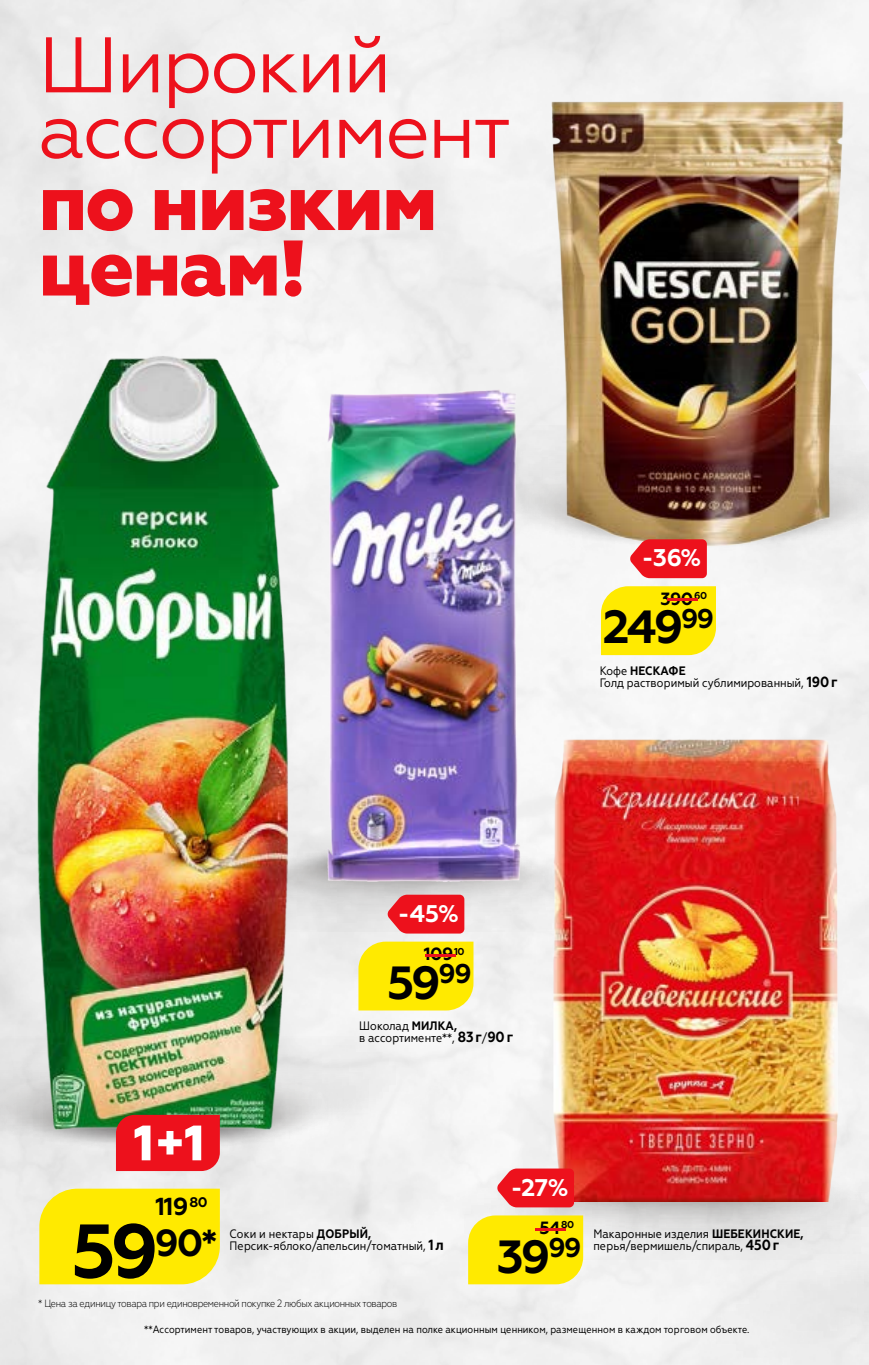
<style>
.page{position:relative;width:869px;height:1365px;background:#fff}
.page>*{position:absolute;margin:0;border:0;box-sizing:border-box;transform-origin:0 0}
.t1{font:78.58px/65.5px "Geometria";letter-spacing:-.03em;color:#ed111c}
.t2{font:800 78.58px/65.5px "Geometria";letter-spacing:-.03em;color:#ed111c}
.t3{font:700 46.38px "Geometria";letter-spacing:-.065em;color:#000}
.t4{font:700 37.62px "Geometria";color:#000}
.t5{font:700 24.5px "Geometria";color:#000}
.t6{font:700 24.15px "Geometria";color:#fff}
.t7{font:700 17.68px "Geometria";letter-spacing:-.03em;color:#000}
.t8{font:700 17.68px "Geometria";color:#ed111c;scale:5.5 1}
.t9{font:12.25px/12.2px "Geometria Narrow";color:#000}
.t10{font:10.5px "Geometria Narrow";color:#000}
.t11{font:300 10.5px "Geometria Narrow";letter-spacing:-.03em;color:#000}
.t12{font:700 9.97px "Geometria";color:#000}
.s1{font-weight:700}
.s2{font-weight:700;font-size:14.7px}
.s3{font-size:75.95px}
</style>
<div class="page">
<div style="left:0;top:0;width:868px;height:1364px;background:#f0f0f0"></div>
<img style="left:307px;top:891px;width:221px;height:40px">
<img style="left:0;top:1036px;width:466px;height:116px">
<div style="left:657px;top:1259px;width:211px;height:105px;background:#eee"></div>
<img style="left:538px;top:99px;width:327px;height:456px">
<img style="left:851px;top:206px;width:17px;height:537px">
<div style="left:358px;top:941px;width:115px;height:69px;background:#ffea00"></div>
<svg style="left:387px;top:894px;width:77px;height:39px;background:#eb2831"></svg>
<img style="left:32px;top:344px;width:275px;height:795px">
<img style="left:399px;top:1159px;width:469px;height:100px">
<img style="left:528px;top:733px;width:327px;height:468px">
<img style="left:299px;top:379px;width:239px;height:512px">
<div style="left:468px;top:1215px;width:115px;height:69px;background:#ffea00"></div>
<svg style="left:496px;top:1168px;width:77px;height:39px;background:#ed2a34"></svg>
<div style="left:39px;top:1188px;width:181px;height:96px;background:#ffea00"></div>
<svg style="left:116px;top:1114px;width:104px;height:56px"></svg>
<div style="left:600px;top:586px;width:115px;height:69px;background:#ffea00"></div>
<svg style="left:629px;top:539px;width:77px;height:39px;background:#ed2832"></svg>
<p class="t1" style="left:38px;top:32px;width:474px">Широкий ассортимент</p>
<p class="t2" style="left:38px;top:172px;width:401px">по низким ценам!</p>
<p class="t6" style="left:641px;top:543px;width:61px">-36%</p>
<p class="t7" style="left:660px;top:588px;width:48px">390<sup>60</sup></p>
<p class="t8" style="left:658px;top:588px;width:10px">-</p>
<p class="t3" style="left:602px;top:599px;width:113px">249<sup>99</sup></p>
<p class="t9" style="left:599px;top:664px;width:239px">Кофе <span class="s1">НЕСКАФЕ<br></span>Голд растворимый сублимированный, <span class="s2">190 г</span></p>
<p class="t6" style="left:397px;top:899px;width:63px">-45%</p>
<p class="t12" style="left:454px;top:945px;width:12px">10</p>
<p class="t7" style="left:423px;top:943px;width:31px">109</p>
<p class="t8" style="left:416px;top:943px;width:10px">-</p>
<p class="t3" style="left:387px;top:954px;width:86px">59<sup>99</sup></p>
<p class="t9" style="left:359px;top:1019px;width:155px">Шоколад <span class="s1">МИЛКА,<br></span>в ассортименте**, <span class="s2">83 г</span>/<span class="s2">90 г</span></p>
<p class="t5" style="left:155px;top:1191px;width:54px">119<sup>80</sup></p>
<p class="t4" style="left:71px;top:1220px;width:147px"><span class="s3">59</span>90*</p>
<p class="t9" style="left:229px;top:1226px;width:216px">Соки и нектары <span class="s1">ДОБРЫЙ,<br></span>Персик-яблоко/апельсин/томатный, <span class="s2">1 л</span></p>
<p class="t11" style="left:38px;top:1297px;width:360px">* Цена за единицу товара при единовременной покупке 2 любых акционных товаров</p>
<p class="t6" style="left:510px;top:1172px;width:59px">-27%</p>
<p class="t12" style="left:561px;top:1218px;width:15px">80</p>
<p class="t7" style="left:539px;top:1217px;width:23px">54</p>
<p class="t8" style="left:525px;top:1217px;width:10px">-</p>
<p class="t3" style="left:496px;top:1228px;width:86px">39<sup>99</sup></p>
<p class="t9" style="left:593px;top:1226px;width:211px">Макаронные изделия <span class="s1">ШЕБЕКИНСКИЕ, </span>перья/вермишель/спираль, <span class="s2">450 г</span></p>
<p class="t10" style="left:144px;top:1323px;width:606px">**Ассортимент товаров, участвующих в акции, выделен на полке акционным ценником, размещенном в каждом торговом объекте.</p>
</div>
